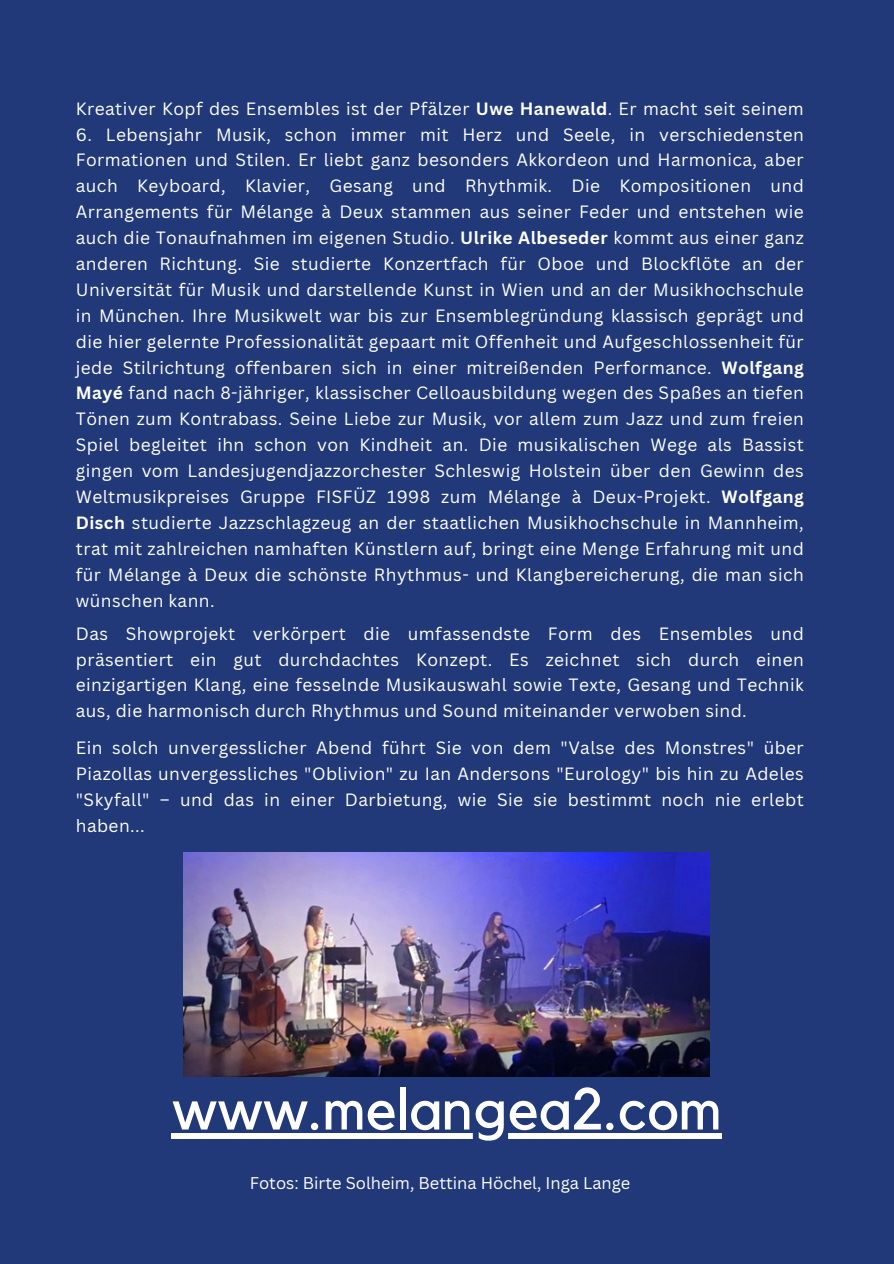
<style>
.page{position:relative;width:894px;height:1264px;background:#fff}
.page>*{position:absolute;margin:0;border:0;box-sizing:border-box;transform-origin:0 0}
.t1{font:58.65px "Kollektif";color:#fff}
.t2{font:17.25px/25.8px "Canva Sans";letter-spacing:.025em;color:#fff;text-align:justify}
.t3{font:16.5px "Canva Sans";color:#fff}
.s1{font-weight:700}
</style>
<div class="page">
<div style="left:0;top:0;width:893px;height:1263px;background:#213978"></div>
<img style="left:184px;top:852px;width:525px;height:224px">
<div style="left:172px;top:1132px;width:549px;height:6px;background:#fff"></div>
<p class="t2" style="left:76px;top:95px;width:729px">Kreativer Kopf des Ensembles ist der Pfälzer <span class="s1">Uwe Hanewald</span>. Er macht seit seinem</p>
<p class="t2" style="left:76px;top:121px;width:729px">6. Lebensjahr Musik, schon immer mit Herz und Seele, in verschiedensten Formationen und Stilen. Er liebt ganz besonders Akkordeon und Harmonica, aber auch Keyboard, Klavier, Gesang und Rhythmik. Die Kompositionen und Arrangements für Mélange à Deux stammen aus seiner Feder und entstehen wie auch die Tonaufnahmen im eigenen Studio. <span class="s1">Ulrike Albeseder</span> kommt aus einer ganz anderen Richtung. Sie studierte Konzertfach für Oboe und Blockflöte an der Universität für Musik und darstellende Kunst in Wien und an der Musikhochschule in München. Ihre Musikwelt war bis zur Ensemblegründung klassisch geprägt und die hier gelernte Professionalität gepaart mit Offenheit und Aufgeschlossenheit für jede Stilrichtung offenbaren sich in einer mitreißenden Performance. <span class="s1">Wolfgang Mayé</span> fand nach 8-jähriger, klassischer Celloausbildung wegen des Spaßes an tiefen Tönen zum Kontrabass. Seine Liebe zur Musik, vor allem zum Jazz und zum freien Spiel begleitet ihn schon von Kindheit an. Die musikalischen Wege als Bassist gingen vom Landesjugendjazzorchester Schleswig Holstein über den Gewinn des Weltmusikpreises Gruppe FISFÜZ 1998 zum Mélange à Deux-Projekt. <span class="s1">Wolfgang Disch</span> studierte Jazzschlagzeug an der staatlichen Musikhochschule in Mannheim, trat mit zahlreichen namhaften Künstlern auf, bringt eine Menge Erfahrung mit und für Mélange à Deux die schönste Rhythmus- und Klangbereicherung, die man sich wünschen kann.</p>
<p class="t2" style="left:76px;top:620px;width:729px">Das Showprojekt verkörpert die umfassendste Form des Ensembles und präsentiert ein gut durchdachtes Konzept. Es zeichnet sich durch einen einzigartigen Klang, eine fesselnde Musikauswahl sowie Texte, Gesang und Technik aus, die harmonisch durch Rhythmus und Sound miteinander verwoben sind.</p>
<h1 class="t2" style="left:76px;top:734px;width:729px">Ein solch unvergesslicher Abend führt Sie von dem "Valse des Monstres" über Piazollas unvergessliches "Oblivion" zu Ian Andersons "Eurology" bis hin zu Adeles "Skyfall" – und das in einer Darbietung, wie Sie sie bestimmt noch nie erlebt haben...</h1>
<p class="t1" style="left:172px;top:1082px;width:551px">www.melangea2.com</p>
<p class="t3" style="left:249px;top:1171px;width:382px">Fotos: Birte Solheim, Bettina Höchel, Inga Lange</p>
</div>
